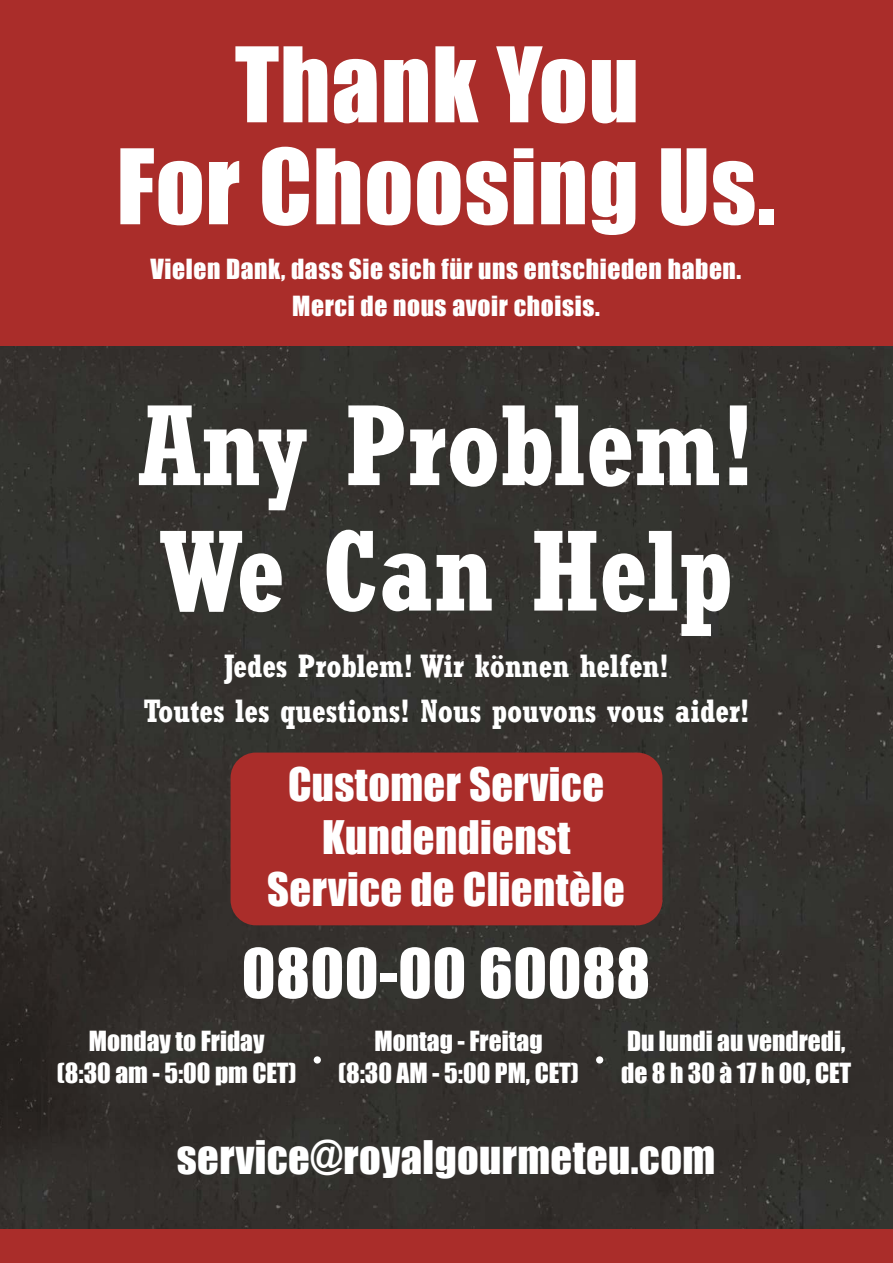
<style>
.page{position:relative;width:893px;height:1263px;background:#fff}
.page>*{position:absolute;margin:0;border:0;box-sizing:border-box;transform-origin:0 0}
.t1{font:700 condensed 113.4px/125.4px "Rockwell";color:#fff}
.t2{font:96.15px/102px "Impact";letter-spacing:.01em;color:#fff;text-align:center}
.t3{font:63px "Impact";letter-spacing:.01em;color:#fff}
.t4{font:42.45px/52.5px "Impact";letter-spacing:.01em;color:#fff;text-align:center}
.t5{font:700 condensed 31.8px/44.7px "Rockwell";color:#fff;text-align:center}
.t6{font:25.5px/32.1px "Impact";color:#fff;text-align:center}
.t7{font:25.5px/36.8px "Impact";letter-spacing:.025em;color:#fff;text-align:center}
</style>
<div class="page">
<div style="left:0;top:345px;width:893px;height:884px;background:#34312d"></div>
<div style="left:0;top:0;width:893px;height:345px;background:#aa2d2a"></div>
<div style="left:0;top:1229px;width:893px;height:34px;background:#aa2d2a"></div>
<div style="left:231px;top:752px;width:431px;height:173px;background:#aa2d2a;border-radius:25px"></div>
<div style="left:314px;top:1056px;width:7px;height:7px;background:#fff;border-radius:50%"></div>
<div style="left:596px;top:1056px;width:7px;height:7px;background:#fff;border-radius:50%"></div>
<h2 class="t2" style="left:116px;top:35px;width:660px">Thank You<br>For Choosing Us.</h2>
<p class="t7" style="left:151px;top:251px;width:592px">Vielen Dank, dass Sie sich für uns entschieden haben.<br>Merci de nous avoir choisis.</p>
<h1 class="t1" style="left:138px;top:393px;width:618px">Any Problem!<br>We Can Help</h1>
<p class="t5" style="left:144px;top:646px;width:607px">Jedes Problem! Wir können helfen!<br>Toutes les questions! Nous pouvons vous aider!</p>
<h3 class="t4" style="left:267px;top:759px;width:359px">Customer Service<br>Kundendienst<br>Service de Clientèle</h3>
<h3 class="t3" style="left:242px;top:943px;width:410px">0800-00 60088</h3>
<p class="t6" style="left:57px;top:1025px;width:241px">Monday to Friday<br>(8:30 am - 5:00 pm CET)</p>
<p class="t6" style="left:338px;top:1025px;width:242px">Montag - Freitag<br>(8:30 AM - 5:00 PM, CET)</p>
<p class="t6" style="left:621px;top:1025px;width:231px;text-align:left">Du lundi au vendredi, de 8 h 30 à 17 h 00, CET</p>
<h3 class="t4" style="left:177px;top:1131px;width:540px">service@royalgourmeteu.com</h3>
</div>
